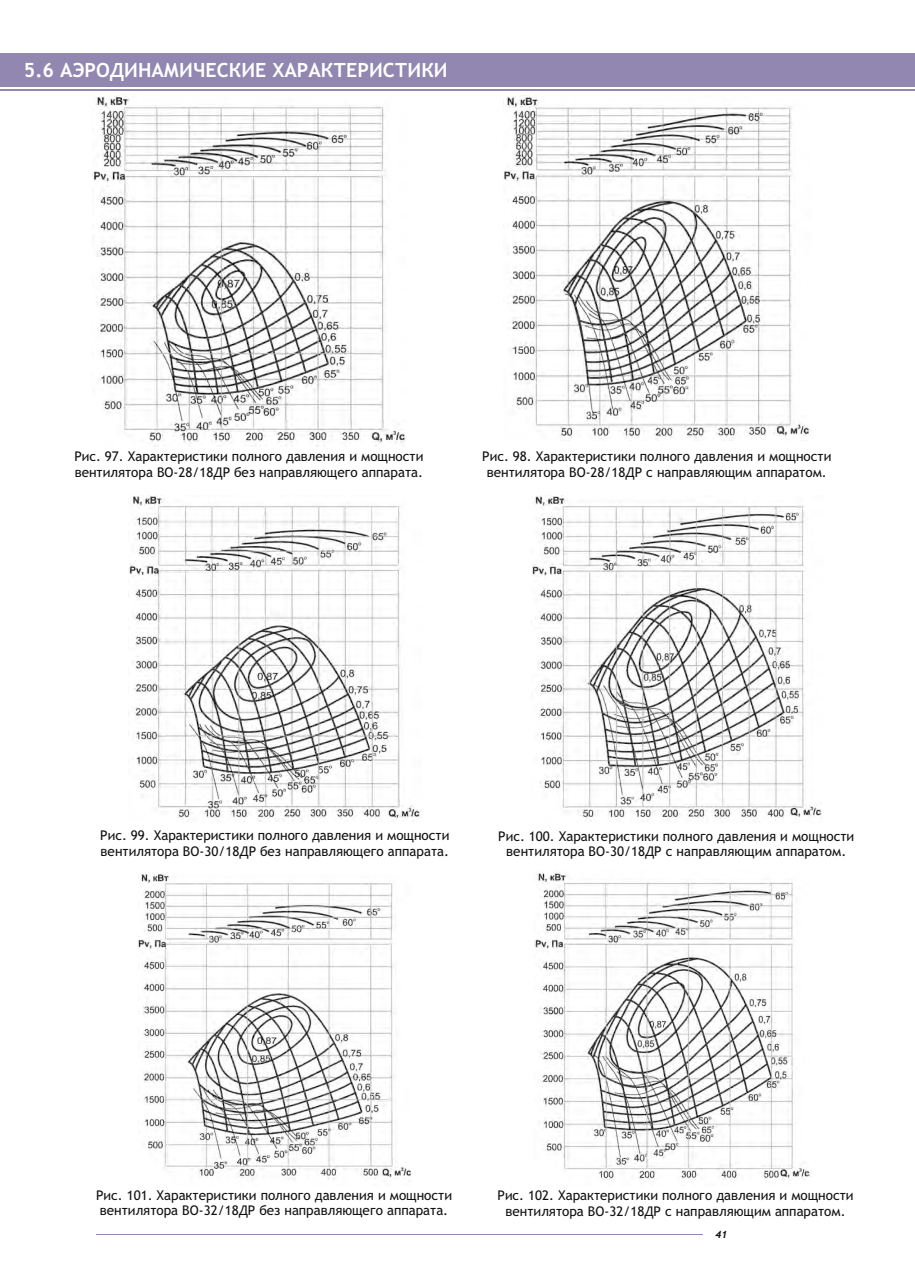
<style>
.page{position:relative;width:915px;height:1276px;background:#fff}
.page>*{position:absolute;margin:0;border:0;box-sizing:border-box;transform-origin:0 0}
.t1{font:700 19.65px "Trebuchet MS";color:#fff}
.t2{font:13.5px/15.8px "Trebuchet MS";color:#111}
.t3{font:italic 700 10.2px "Trebuchet";color:#111}
.s1{font-size:13.35px}
</style>
<div class="page">
<hr style="left:96px;top:1234px;width:606px;height:1px;background:#9187b1">
<img style="left:92px;top:96px;width:314px;height:351px">
<img style="left:504px;top:96px;width:305px;height:345px">
<img style="left:129px;top:496px;width:292px;height:325px">
<img style="left:532px;top:495px;width:290px;height:326px">
<img style="left:138px;top:874px;width:272px;height:307px">
<img style="left:534px;top:872px;width:277px;height:308px">
<div style="left:0;top:53px;width:914px;height:33px;background:#9187b1"></div>
<hr style="left:0;top:90px;width:914px;height:1px;background:#9187b1">
<h1 class="t1" style="left:24px;top:63px;width:425px">5.6 АЭРОДИНАМИЧЕСКИЕ ХАРАКТЕРИСТИКИ</h1>
<p class="t2" style="left:74px;top:450px;width:350px"><span class="s1">Рис. 97.</span> Характеристики полного давления и мощности вентилятора <span class="s1">ВО-28/18ДР</span> без направляющего аппарата.</p>
<p class="t2" style="left:482px;top:449px;width:350px;text-align:center"><span class="s1">Рис. 98.</span> Характеристики полного давления и мощности вентилятора <span class="s1">ВО-28/18ДР</span> с направляющим аппаратом.</p>
<p class="t2" style="left:100px;top:828px;width:350px"><span class="s1">Рис. 99.</span> Характеристики полного давления и мощности вентилятора <span class="s1">ВО-30/18ДР</span> без направляющего аппарата.</p>
<p class="t2" style="left:498px;top:829px;width:357px;text-align:center"><span class="s1">Рис. 100.</span> Характеристики полного давления и мощности вентилятора <span class="s1">ВО-30/18ДР</span> с направляющим аппаратом.</p>
<p class="t2" style="left:96px;top:1188px;width:357px"><span class="s1">Рис. 101.</span> Характеристики полного давления и мощности вентилятора <span class="s1">ВО-32/18ДР</span> без направляющего аппарата.</p>
<p class="t2" style="left:497px;top:1189px;width:357px;text-align:center"><span class="s1">Рис. 102.</span> Характеристики полного давления и мощности вентилятора <span class="s1">ВО-32/18ДР</span> с направляющим аппаратом.</p>
<p class="t3" style="left:715px;top:1230px;width:13px">41</p>
</div>
